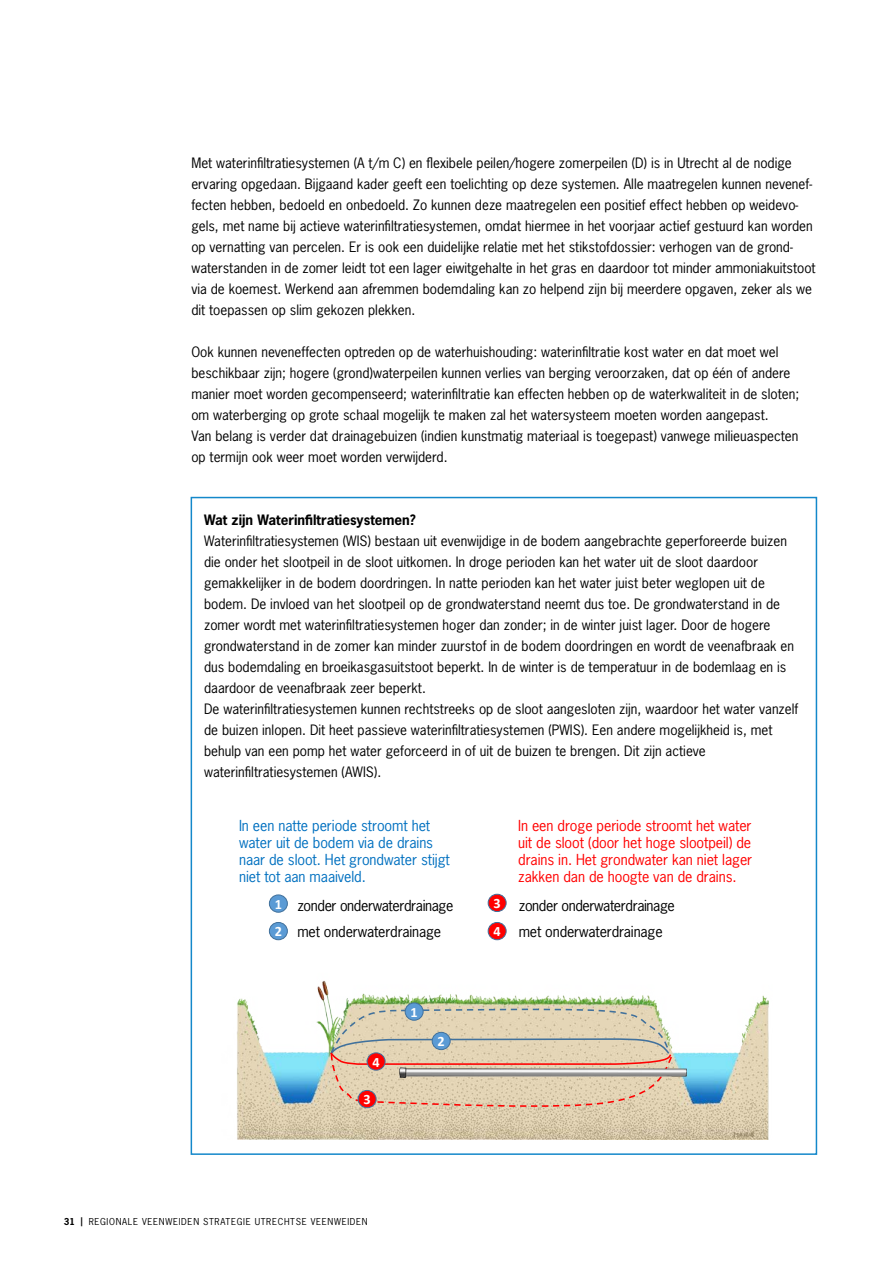
<style>
.page{position:relative;width:893px;height:1263px;background:#fff}
.page>*{position:absolute;margin:0;border:0;box-sizing:border-box;transform-origin:0 0}
.t1{font:14.25px/17.1px "News Gothic Std";letter-spacing:-.005em;color:#f00;text-align:justify}
.t2{font:14.25px/17.1px "News Gothic Std";letter-spacing:-.005em;color:#0070c0}
.t3{font:14.25px/26.1px "News Gothic Std";letter-spacing:-.025em;color:#000}
.t4{font:700 14.25px/27.5px "Calibri";color:#fff}
.t5{font:13.5px/21px "News Gothic Std";color:#000}
.t6{font:700 13.5px "News Gothic Std";color:#000}
.t7{font:9px "News Gothic Std";letter-spacing:.075em;color:#000}
.s1{font-weight:700}
</style>
<div class="page">
<img style="left:237px;top:893px;width:532px;height:247px">
<div style="left:405px;top:1003px;width:18px;height:17px;background:#5b9bd5;border-radius:50%"></div>
<div style="left:405px;top:1002px;width:18px;height:18px;border:1px solid #41719c;border-radius:50%"></div>
<div style="left:432px;top:1032px;width:18px;height:18px;background:#5b9bd5;border-radius:50%"></div>
<div style="left:432px;top:1032px;width:19px;height:18px;border:1px solid #41719c;border-radius:50%"></div>
<div style="left:367px;top:1053px;width:18px;height:17px;background:#f00;border-radius:50%"></div>
<div style="left:367px;top:1052px;width:18px;height:18px;border:1px solid #41719c;border-radius:50%"></div>
<div style="left:358px;top:1090px;width:18px;height:18px;background:#f00;border-radius:50%"></div>
<div style="left:358px;top:1090px;width:18px;height:18px;border:1px solid #41719c;border-radius:50%"></div>
<div style="left:269px;top:895px;width:18px;height:17px;background:#5b9bd5;border-radius:50%"></div>
<div style="left:269px;top:894px;width:19px;height:18px;border:1px solid #41719c;border-radius:50%"></div>
<div style="left:269px;top:922px;width:18px;height:18px;background:#5b9bd5;border-radius:50%"></div>
<div style="left:269px;top:922px;width:19px;height:18px;border:1px solid #41719c;border-radius:50%"></div>
<div style="left:488px;top:894px;width:18px;height:17px;background:#f00;border-radius:50%"></div>
<div style="left:488px;top:894px;width:18px;height:18px;border:1px solid #41719c;border-radius:50%"></div>
<div style="left:488px;top:922px;width:18px;height:18px;background:#f00;border-radius:50%"></div>
<div style="left:488px;top:922px;width:18px;height:18px;border:1px solid #41719c;border-radius:50%"></div>
<p class="t5" style="left:191px;top:152px;width:626px">Met waterinfiltratiesystemen (A t/m C) en flexibele peilen/hogere zomerpeilen (D) is in Utrecht al de nodige ervaring opgedaan. Bijgaand kader geeft een toelichting op deze systemen. Alle maatregelen kunnen nevenef&shy;fecten hebben, bedoeld en onbedoeld. Zo kunnen deze maatregelen een positief effect hebben op weidevo&shy;gels, met name bij actieve waterinfiltratiesystemen, omdat hiermee in het voorjaar actief gestuurd kan worden op vernatting van percelen. Er is ook een duidelijke relatie met het stikstofdossier: verhogen van de grond&shy;waterstanden in de zomer leidt tot een lager eiwitgehalte in het gras en daardoor tot minder ammoniakuitstoot via de koemest. Werkend aan afremmen bodemdaling kan zo helpend zijn bij meerdere opgaven, zeker als we dit toepassen op slim gekozen plekken.</p>
<p class="t5" style="left:191px;top:341px;width:609px">Ook kunnen neveneffecten optreden op de waterhuishouding: waterinfiltratie kost water en dat moet wel beschikbaar zijn; hogere (grond)waterpeilen kunnen verlies van berging veroorzaken, dat op één of andere manier moet worden gecompenseerd; waterinfiltratie kan effecten hebben op de waterkwaliteit in de sloten; om waterberging op grote schaal mogelijk te maken zal het watersysteem moeten worden aangepast.<br>Van belang is verder dat drainagebuizen (indien kunstmatig materiaal is toegepast) vanwege milieuaspecten op termijn ook weer moet worden verwijderd.</p>
<p class="t6" style="left:204px;top:511px;width:213px">Wat zijn Waterinfiltratiesystemen?</p>
<p class="t5" style="left:204px;top:530px;width:596px">Waterinfiltratiesystemen (WIS) bestaan uit evenwijdige in de bodem aangebrachte geperforeerde buizen die onder het slootpeil in de sloot uitkomen. In droge perioden kan het water uit de sloot daardoor gemakkelijker in de bodem doordringen. In natte perioden kan het water juist beter weglopen uit de bodem. De invloed van het slootpeil op de grondwaterstand neemt dus toe. De grondwaterstand in de zomer wordt met waterinfiltratiesystemen hoger dan zonder; in de winter juist lager. Door de hogere grondwaterstand in de zomer kan minder zuurstof in de bodem doordringen en wordt de veenafbraak en dus bodemdaling en broeikasgasuitstoot beperkt. In de winter is de temperatuur in de bodemlaag en is daardoor de veenafbraak zeer beperkt.<br>De waterinfiltratiesystemen kunnen rechtstreeks op de sloot aangesloten zijn, waardoor het water vanzelf de buizen inlopen. Dit heet passieve waterinfiltratiesystemen (PWIS). Een andere mogelijkheid is, met behulp van een pomp het water geforceerd in of uit de buizen te brengen. Dit zijn actieve waterinfiltratiesystemen (AWIS).</p>
<p class="t2" style="left:239px;top:816px;width:212px">In een natte periode stroomt het water uit de bodem via de drains naar de sloot. Het grondwater stijgt niet tot aan maaiveld.</p>
<p class="t3" style="left:297px;top:892px;width:158px">zonder onderwaterdrainage met onderwaterdrainage</p>
<p class="t3" style="left:519px;top:892px;width:158px">zonder onderwaterdrainage met onderwaterdrainage</p>
<p class="t1" style="left:518px;top:816px;width:236px">In een droge periode stroomt het water uit de sloot (door het hoge slootpeil) de drains in. Het grondwater kan niet lager zakken dan de hoogte van de drains.</p>
<p class="t4" style="left:275px;top:889px;width:9px">1<br>2</p>
<p class="t4" style="left:494px;top:888px;width:9px;line-height:28px">3<br>4</p>
<p class="t4" style="left:373px;top:1047px;width:9px">4</p>
<p class="t4" style="left:364px;top:1085px;width:9px">3</p>
<p class="t4" style="left:411px;top:997px;width:9px">1</p>
<p class="t4" style="left:438px;top:1027px;width:9px">2</p>
<p class="t7" style="left:64px;top:1215px;width:305px"><span class="s1">31 |</span> REGIONALE VEENWEIDEN STRATEGIE UTRECHTSE VEENWEIDEN</p>
</div>
